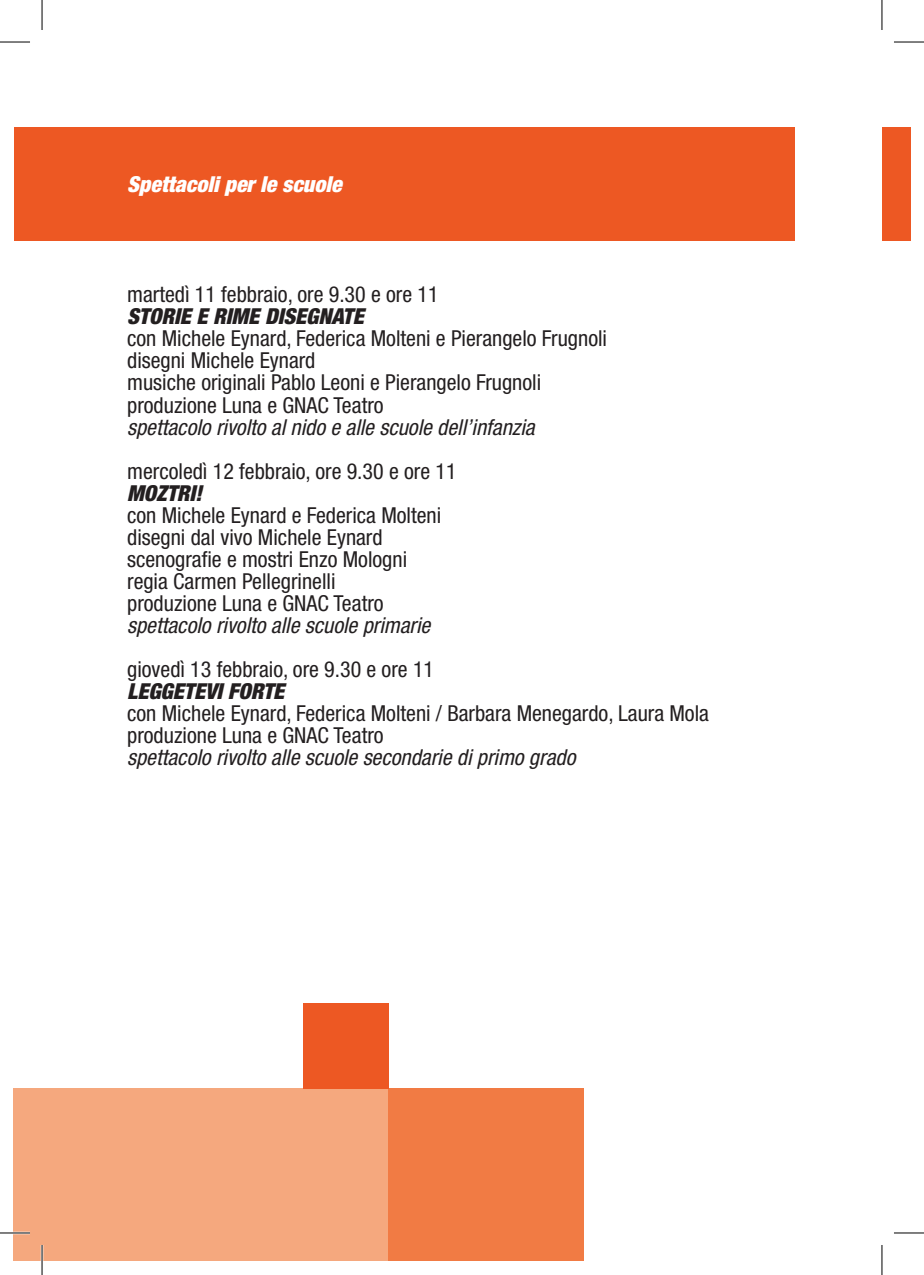
<style>
.page{position:relative;width:924px;height:1275px;background:#fff}
.page>*{position:absolute;margin:0;border:0;box-sizing:border-box;transform-origin:0 0}
.t1{font:condensed 22px/22px "Helvetica Neue LT Std";color:#231f20}
.t2{font:italic condensed 22px "Helvetica Neue LT Std";color:#231f20}
.t3{font:italic 900 condensed 22px "Helvetica Neue LT Std";color:#231f20}
.t4{font:italic 900 condensed 22px "Helvetica Neue LT Std";color:#fff}
</style>
<div class="page">
<div style="left:14px;top:127px;width:780px;height:113px;background:#ed5823"></div>
<div style="left:388px;top:1088px;width:195px;height:173px;background:#f17b44"></div>
<div style="left:14px;top:1088px;width:374px;height:173px;background:#f5a87e"></div>
<div style="left:303px;top:1003px;width:85px;height:85px;background:#ed5823"></div>
<div style="left:881px;top:127px;width:28px;height:113px;background:#ed5823"></div>
<hr style="left:0;top:1231px;width:30px;height:3px;background:#fff">
<hr style="left:41px;top:1245px;width:2px;height:30px;background:#fff">
<hr style="left:0;top:42px;width:30px;height:1px;background:#000">
<hr style="left:893px;top:42px;width:30px;height:1px;background:#000">
<hr style="left:0;top:1232px;width:30px;height:1px;background:#000">
<hr style="left:893px;top:1232px;width:30px;height:1px;background:#000">
<hr style="left:42px;top:0;width:1px;height:30px;background:#000">
<hr style="left:42px;top:1245px;width:1px;height:30px;background:#000">
<hr style="left:881px;top:0;width:1px;height:30px;background:#000">
<hr style="left:881px;top:1245px;width:1px;height:30px;background:#000">
<p class="t4" style="left:127px;top:171px;width:216px">Spettacoli per le scuole</p>
<p class="t1" style="left:127px;top:283px;width:313px">martedì 11 febbraio, ore 9.30 e ore 11</p>
<p class="t3" style="left:127px;top:303px;width:238px">STORIE E RIME DISEGNATE</p>
<p class="t1" style="left:127px;top:327px;width:481px">con Michele Eynard, Federica Molteni e Pierangelo Frugnoli disegni Michele Eynard<br>musiche originali Pablo Leoni e Pierangelo Frugnoli produzione Luna e GNAC Teatro</p>
<p class="t2" style="left:127px;top:414px;width:409px">spettacolo rivolto al nido e alle scuole dell’infanzia</p>
<p class="t1" style="left:127px;top:459px;width:331px">mercoledì 12 febbraio, ore 9.30 e ore 11</p>
<p class="t3" style="left:127px;top:479px;width:76px">MOZTRI!</p>
<p class="t1" style="left:127px;top:503px;width:315px">con Michele Eynard e Federica Molteni disegni dal vivo Michele Eynard scenografie e mostri Enzo Mologni regia Carmen Pellegrinelli<br>produzione Luna e GNAC Teatro</p>
<p class="t2" style="left:127px;top:612px;width:304px">spettacolo rivolto alle scuole primarie</p>
<p class="t1" style="left:127px;top:657px;width:308px">giovedì 13 febbraio, ore 9.30 e ore 11</p>
<p class="t3" style="left:127px;top:677px;width:158px">LEGGETEVI FORTE</p>
<p class="t1" style="left:127px;top:701px;width:583px">con Michele Eynard, Federica Molteni / Barbara Menegardo, Laura Mola produzione Luna e GNAC Teatro</p>
<p class="t2" style="left:127px;top:744px;width:449px">spettacolo rivolto alle scuole secondarie di primo grado</p>
</div>
